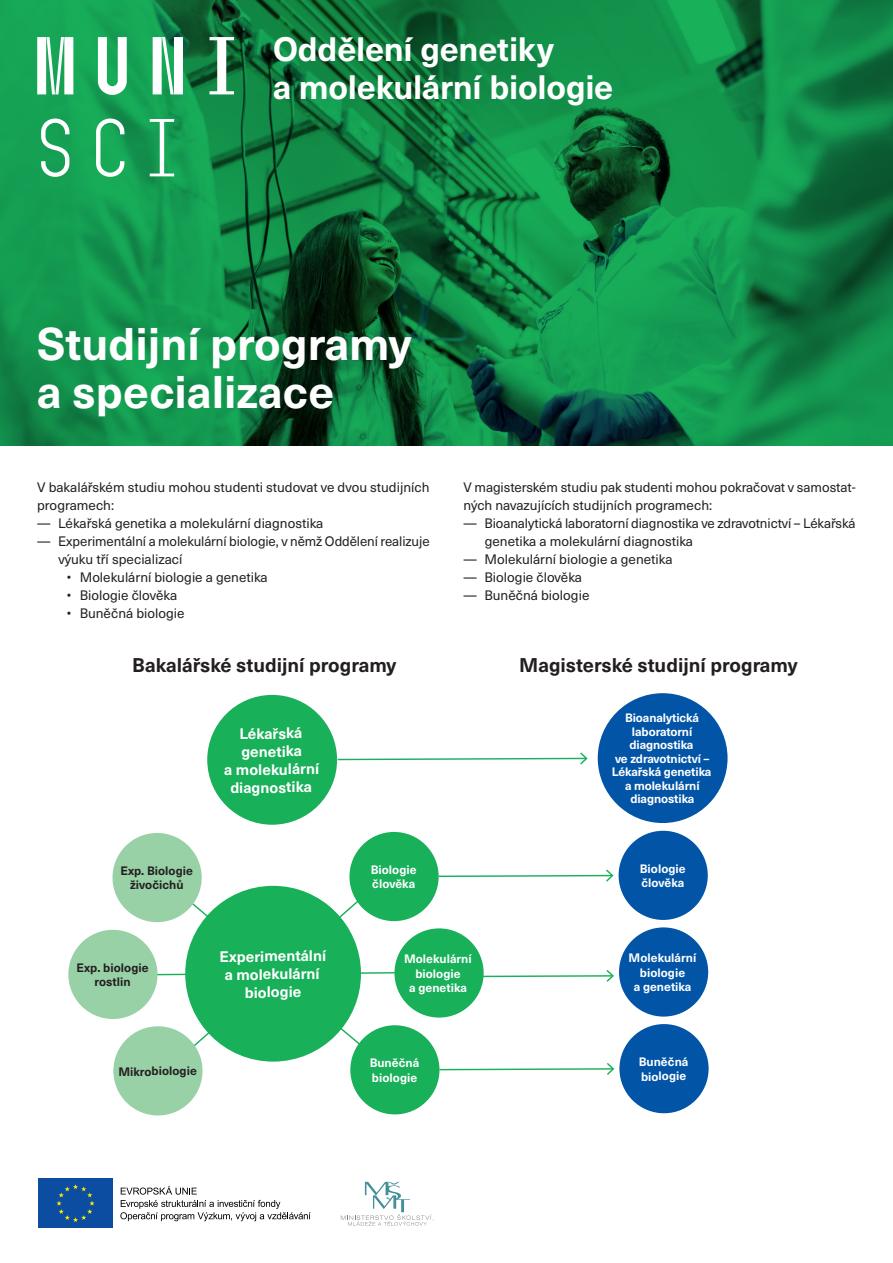
<style>
.page{position:relative;width:893px;height:1263px;background:#fff}
.page>*{position:absolute;margin:0;border:0;box-sizing:border-box;transform-origin:0 0}
.LOGO_MUNI{font:700 81.9px "Muni";color:#fff}
.LOGO_FACULTY{font:81.9px "Muni";color:#fff}
.H1_white{font:700 45px "Neue Haas Unica Pro";color:#fff}
.LOGO_DEPT{font:700 33.3px "Neue Haas Unica Pro";letter-spacing:-.005em;color:#fff}
.H3_CZ_black{font:700 19.5px "Neue Haas Unica Pro";color:#231f20}
.Bublina{font:700 15px/18px "Neue Haas Unica Pro";letter-spacing:-.005em;color:#fff;text-align:center}
.t1{font:13.5px/18px "Neue Haas Unica Pro";color:#231f20}
.Bublina-2{font:700 12px/14.4px "Neue Haas Unica Pro";letter-spacing:-.005em;color:#fff;text-align:center}
.Bublina-3{font:700 12px/14.4px "Neue Haas Unica Pro";letter-spacing:-.005em;color:#231f20;text-align:center}
</style>
<div class="page">
<img style="left:0;top:0;width:893px;height:446px">
<svg style="left:157px;top:870px;width:237px;height:207px"></svg>
<svg style="left:336px;top:751px;width:252px;height:14px"></svg>
<svg style="left:157px;top:968px;width:457px;height:15px"></svg>
<svg style="left:438px;top:869px;width:176px;height:13px"></svg>
<svg style="left:440px;top:1063px;width:175px;height:12px"></svg>
<svg style="left:121px;top:1186px;width:76px;height:8px"></svg>
<svg style="left:120px;top:1200px;width:191px;height:21px"></svg>
<svg style="left:38px;top:1178px;width:75px;height:1px"></svg>
<div style="left:38px;top:1179px;width:75px;height:49px;background:#0d4da1"></div>
<svg style="left:56px;top:1184px;width:39px;height:38px"></svg>
<svg style="left:341px;top:1182px;width:93px;height:44px"></svg>
<div style="left:185px;top:886px;width:176px;height:176px;background:#18b059;border-radius:50%"></div>
<div style="left:207px;top:695px;width:130px;height:130px;background:#18b059;border-radius:50%"></div>
<div style="left:598px;top:693px;width:130px;height:130px;background:#0154a6;border-radius:50%"></div>
<div style="left:349px;top:832px;width:90px;height:89px;background:#18b059;border-radius:50%"></div>
<div style="left:618px;top:831px;width:90px;height:89px;background:#0154a6;border-radius:50%"></div>
<div style="left:394px;top:928px;width:90px;height:90px;background:#18b059;border-radius:50%"></div>
<div style="left:619px;top:927px;width:89px;height:90px;background:#0154a6;border-radius:50%"></div>
<div style="left:350px;top:1025px;width:90px;height:89px;background:#18b059;border-radius:50%"></div>
<div style="left:619px;top:1024px;width:90px;height:89px;background:#0154a6;border-radius:50%"></div>
<div style="left:112px;top:833px;width:90px;height:89px;background:#98d1a5;border-radius:50%"></div>
<div style="left:68px;top:930px;width:90px;height:89px;background:#98d1a5;border-radius:50%"></div>
<div style="left:113px;top:1026px;width:90px;height:89px;background:#98d1a5;border-radius:50%"></div>
<p class="LOGO_MUNI" style="left:27px;top:21px;width:225px">MUNI</p>
<p class="LOGO_FACULTY" style="left:27px;top:104px;width:166px">SCI</p>
<p class="LOGO_DEPT" style="left:273px;top:29px;width:282px">Oddělení genetiky</p>
<p class="LOGO_DEPT" style="left:273px;top:67px;width:342px">a molekulární biologie</p>
<p class="H1_white" style="left:37px;top:317px;width:376px">Studijní programy</p>
<p class="H1_white" style="left:37px;top:365px;width:299px">a specializace</p>
<p class="t1" style="left:37px;top:479px;width:394px">V bakalářském studiu mohou studenti studovat ve dvou studijních programech:</p>
<p class="t1" style="left:37px;top:515px;width:288px">— Lékařská genetika a molekulární diagnostika</p>
<p class="t1" style="left:58px;top:533px;width:373px;text-indent:-21px">— Experimentální a molekulární biologie, v němž Oddělení realizuje výuku tří specializací</p>
<p class="t1" style="left:67px;top:569px;width:202px">• Molekulární biologie a genetika</p>
<p class="t1" style="left:67px;top:587px;width:112px">• Biologie člověka</p>
<p class="t1" style="left:67px;top:605px;width:119px">• Buněčná biologie</p>
<p class="t1" style="left:463px;top:479px;width:394px">V magisterském studiu pak studenti mohou pokračovat v samostat&shy;ných navazujících studijních programech:</p>
<p class="t1" style="left:485px;top:515px;width:372px;text-indent:-21px">— Bioanalytická laboratorní diagnostika ve zdravotnictví – Lékařská genetika a molekulární diagnostika</p>
<p class="t1" style="left:463px;top:551px;width:211px">— Molekulární biologie a genetika</p>
<p class="t1" style="left:463px;top:569px;width:120px">— Biologie člověka</p>
<p class="t1" style="left:463px;top:587px;width:127px">— Buněčná biologie</p>
<p class="H3_CZ_black" style="left:132px;top:654px;width:265px">Bakalářské studijní programy</p>
<p class="H3_CZ_black" style="left:519px;top:654px;width:280px">Magisterské studijní programy</p>
<p class="Bublina" style="left:224px;top:724px;width:96px">Lékařská genetika<br>a molekulární diagnostika</p>
<p class="Bublina-3" style="left:120px;top:863px;width:74px">Exp. Biologie živočichů</p>
<p class="Bublina-3" style="left:77px;top:960px;width:74px">Exp. biologie rostlin</p>
<p class="Bublina" style="left:220px;top:947px;width:108px">Experimentální a molekulární biologie</p>
<p class="Bublina-3" style="left:118px;top:1064px;width:80px">Mikrobiologie</p>
<p class="Bublina-2" style="left:371px;top:862px;width:48px">Biologie</p>
<p class="Bublina-2" style="left:372px;top:877px;width:44px">člověka</p>
<p class="Bublina-2" style="left:625px;top:711px;width:76px;line-height:13.5px">Bioanalytická laboratorní diagnostika</p>
<p class="Bublina-2" style="left:612px;top:752px;width:101px;line-height:13.5px;text-align:left">ve zdravotnictví –<br>Lékařská genetika</p>
<p class="Bublina-2" style="left:625px;top:779px;width:76px;line-height:13.5px">a molekulární diagnostika</p>
<p class="Bublina-2" style="left:640px;top:861px;width:48px">Biologie</p>
<p class="Bublina-2" style="left:641px;top:876px;width:44px">člověka</p>
<p class="Bublina-2" style="left:404px;top:952px;width:69px">Molekulární biologie<br>a genetika</p>
<p class="Bublina-2" style="left:629px;top:951px;width:69px">Molekulární biologie<br>a genetika</p>
<p class="Bublina-2" style="left:370px;top:1056px;width:51px;text-align:left">Buněčná biologie</p>
<p class="Bublina-2" style="left:639px;top:1055px;width:51px;text-align:left">Buněčná biologie</p>
</div>
